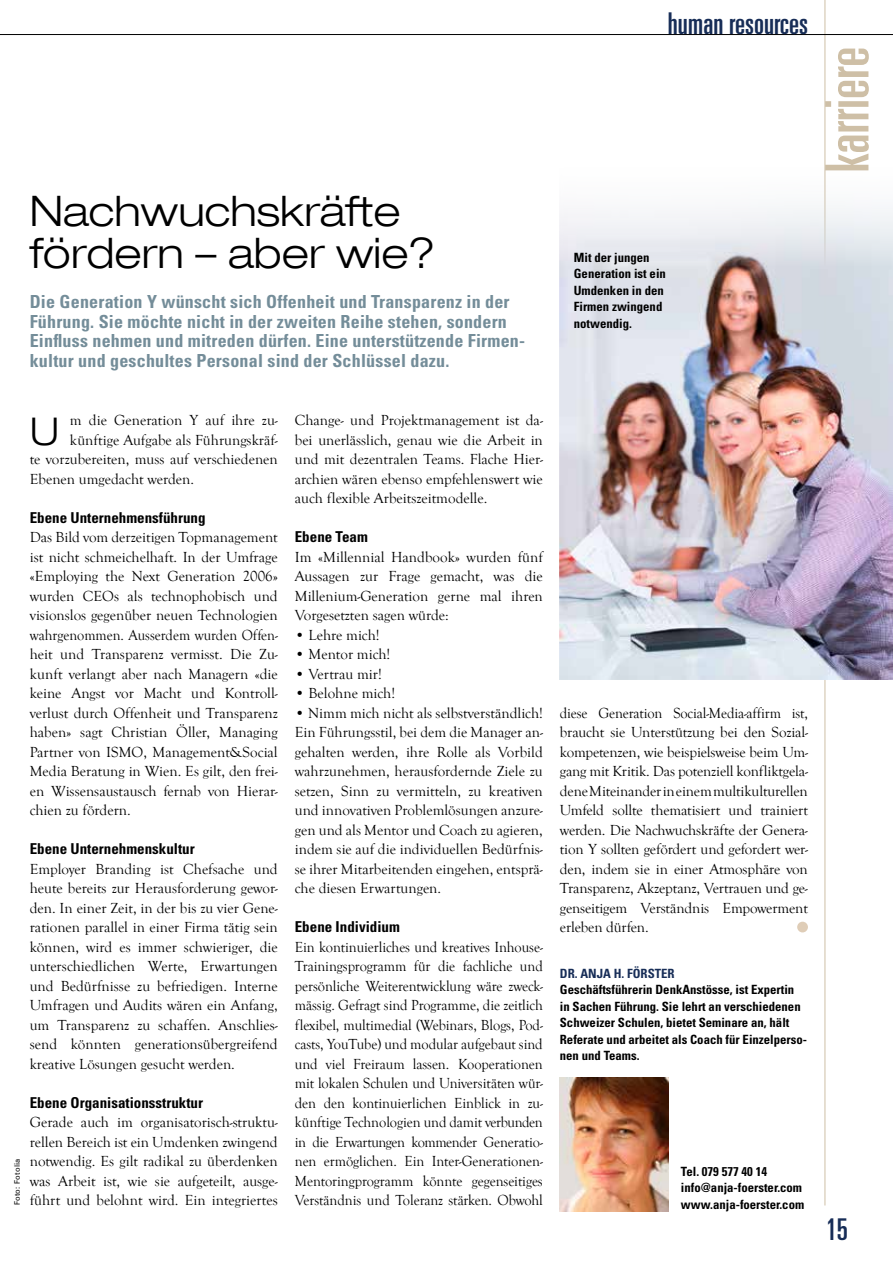
<style>
.page{position:relative;width:893px;height:1263px;background:#fff}
.page>*{position:absolute;margin:0;border:0;box-sizing:border-box;transform-origin:0 0}
.t1{font:ultra-condensed 60px "Univers";color:#cebfa6}
.t2{font:300 expanded 42px/42px "Helvetica Neue LT Com";color:#000}
.t3{font:300 expanded 38.1px "Helvetica Neue LT Com";color:#000}
.t4{font:ultra-condensed 30px "Univers";color:#172d57}
.t5{font:700 condensed 18px/19.5px "Univers";letter-spacing:.01em;color:#748d99}
.t6{font:15px/19.5px "Goudy Old Style T";color:#000;text-align:justify}
.t7{font:15px/19.5px "Goudy Old Style T";color:#000;text-align:justify;scale:.96 1}
.t8{font:700 condensed 15px "Univers";color:#000}
.t9{font:700 condensed 12.75px/16.5px "Univers";color:#000}
.t10{font:700 condensed 12.75px "Univers";color:#172d57}
.t11{font:7.5px "Univers";letter-spacing:.03em;color:#000}
</style>
<div class="page">
<hr style="left:825px;top:0;width:1px;height:1205px;background:#cebfa6">
<div style="left:797px;top:922px;width:11px;height:10px;background:#dfcdb7;border-radius:50%"></div>
<hr style="left:0;top:34px;width:893px;height:1px;background:#000">
<img style="left:560px;top:1078px;width:108px;height:133px">
<img style="left:560px;top:157px;width:333px;height:522px">
<h2 class="t2" style="left:30px;top:189px;width:408px">Nachwuchskräfte fördern – aber wie?</h2>
<p class="t5" style="left:30px;top:292px;width:497px">Die Generation Y wünscht sich Offenheit und Transparenz in der Führung. Sie möchte nicht in der zweiten Reihe stehen, sondern Einfluss nehmen und mitreden dürfen. Eine unterstützende Firmen&shy;kultur und geschultes Personal sind der Schlüssel dazu.</p>
<h3 class="t4" style="left:668px;top:6px;width:141px">human resources</h3>
<h1 class="t1" style="left:813px;top:172px;width:127px;rotate:-90deg">karriere</h1>
<p class="t9" style="left:574px;top:248px;width:94px">Mit der jungen<br>Generation ist ein<br>Umdenken in den<br>Firmen zwingend notwendig.</p>
<p class="t11" style="left:13px;top:1205px;width:48px;rotate:-90deg">Foto: Fotolia</p>
<h3 class="t3" style="left:30px;top:408px;width:31px">U</h3>
<p class="t6" style="left:70px;top:411px;width:209px">m die Generation Y auf ihre zu-</p>
<p class="t6" style="left:70px;top:431px;width:209px">künftige Aufgabe als Führungskräf-</p>
<p class="t6" style="left:30px;top:450px;width:250px">te vorzubereiten, muss auf verschiedenen</p>
<p class="t6" style="left:30px;top:470px;width:166px">Ebenen umgedacht werden.</p>
<p class="t8" style="left:30px;top:508px;width:177px">Ebene Unternehmensführung</p>
<p class="t6" style="left:30px;top:528px;width:250px">Das Bild vom derzeitigen Topmanagement ist nicht schmeichelhaft. In der Umfrage «Employing the Next Generation 2006» wurden CEOs als technophobisch und visionslos gegenüber neuen Technologien wahrgenommen. Ausserdem wurden Offen&shy;heit und Transparenz vermisst. Die Zu&shy;kunft verlangt aber nach Managern «die keine Angst vor Macht und Kontroll&shy;verlust durch Offenheit und Transparenz haben» sagt Christian Öller, Managing Partner von ISMO, Management&amp;Social Media Beratung in Wien. Es gilt, den frei&shy;en Wissensaustausch fernab von Hierar&shy;chien zu fördern.</p>
<p class="t8" style="left:30px;top:840px;width:166px">Ebene Unternehmenskultur</p>
<p class="t6" style="left:30px;top:860px;width:250px">Employer Branding ist Chefsache und heute bereits zur Herausforderung gewor&shy;den. In einer Zeit, in der bis zu vier Gene&shy;rationen parallel in einer Firma tätig sein können, wird es immer schwieriger, die unterschiedlichen Werte, Erwartungen und Bedürfnisse zu befriedigen. Interne Umfragen und Audits wären ein Anfang, um Transparenz zu schaffen. Anschlies&shy;send könnten generationsübergreifend kreative Lösungen gesucht werden.</p>
<p class="t8" style="left:30px;top:1093px;width:175px">Ebene Organisationsstruktur</p>
<p class="t6" style="left:30px;top:1113px;width:250px">Gerade auch im organisatorisch-struktu&shy;rellen Bereich ist ein Umdenken zwingend notwendig. Es gilt radikal zu überdenken was Arbeit ist, wie sie aufgeteilt, ausge&shy;führt und belohnt wird. Ein integriertes</p>
<p class="t6" style="left:295px;top:411px;width:250px">Change- und Projektmanagement ist da&shy;bei unerlässlich, genau wie die Arbeit in und mit dezentralen Teams. Flache Hier&shy;archien wären ebenso empfehlenswert wie auch flexible Arbeitszeitmodelle.</p>
<p class="t8" style="left:295px;top:528px;width:75px">Ebene Team</p>
<p class="t6" style="left:295px;top:548px;width:250px">Im «Millennial Handbook» wurden fünf Aussagen zur Frage gemacht, was die Millenium-Generation gerne mal ihren Vorgesetzten sagen würde:</p>
<p class="t6" style="left:295px;top:626px;width:86px">• Lehre mich!</p>
<p class="t6" style="left:295px;top:645px;width:97px">• Mentor mich!</p>
<p class="t6" style="left:295px;top:665px;width:88px">• Vertrau mir!</p>
<p class="t6" style="left:295px;top:684px;width:102px">• Belohne mich!</p>
<p class="t6" style="left:295px;top:704px;width:250px">• Nimm mich nicht als selbstverständlich!<br>Ein Führungsstil, bei dem die Manager an&shy;gehalten werden, ihre Rolle als Vorbild wahrzunehmen, herausfordernde Ziele zu setzen, Sinn zu vermitteln, zu kreativen und innovativen Problemlösungen anzure&shy;gen und als Mentor und Coach zu agieren, indem sie auf die individuellen Bedürfnis&shy;se ihrer Mitarbeitenden eingehen, entsprä&shy;che diesen Erwartungen.</p>
<p class="t8" style="left:295px;top:918px;width:106px">Ebene Individium</p>
<p class="t7" style="left:295px;top:938px;width:260px">Ein kontinuierliches und kreatives Inhouse-Trainingsprogramm für die fachliche und persönliche Weiterentwicklung wäre zweck&shy;mässig. Gefragt sind Programme, die zeitlich flexibel, multimedial (Webinars, Blogs, Pod&shy;casts, YouTube) und modular aufgebaut sind und viel Freiraum lassen. Kooperationen mit lokalen Schulen und Universitäten wür&shy;den den kontinuierlichen Einblick in zu&shy;künftige Technologien und damit verbunden in die Erwartungen kommender Generatio&shy;nen ermöglichen. Ein Inter-Generationen-Mentoringprogramm könnte gegenseitiges Verständnis und Toleranz stärken. Obwohl</p>
<p class="t7" style="left:560px;top:704px;width:260px">diese Generation Social-Media-affirm ist, braucht sie Unterstützung bei den Sozial&shy;kompetenzen, wie beispielsweise beim Um&shy;gang mit Kritik. Das potenziell konfliktgela&shy;dene Miteinander in einem multikulturellen Umfeld sollte thematisiert und trainiert werden. Die Nachwuchskräfte der Genera&shy;tion Y sollten gefördert und gefordert wer&shy;den, indem sie in einer Atmosphäre von Transparenz, Akzeptanz, Vertrauen und ge&shy;genseitigem Verständnis Empowerment erleben dürfen.</p>
<p class="t10" style="left:560px;top:965px;width:116px">Dr. Anja H. Förster</p>
<p class="t9" style="left:560px;top:981px;width:249px">Geschäftsführerin DenkAnstösse, ist Expertin in Sachen Führung. Sie lehrt an verschiedenen Schweizer Schulen, bietet Seminare an, hält Referate und arbeitet als Coach für Einzelperso&shy;nen und Teams.</p>
<p class="t9" style="left:681px;top:1163px;width:125px">Tel. 079 577 40 14 info@anja-foerster.com www.anja-foerster.com</p>
<h3 class="t4" style="left:826px;top:1212px;width:24px">15</h3>
</div>
